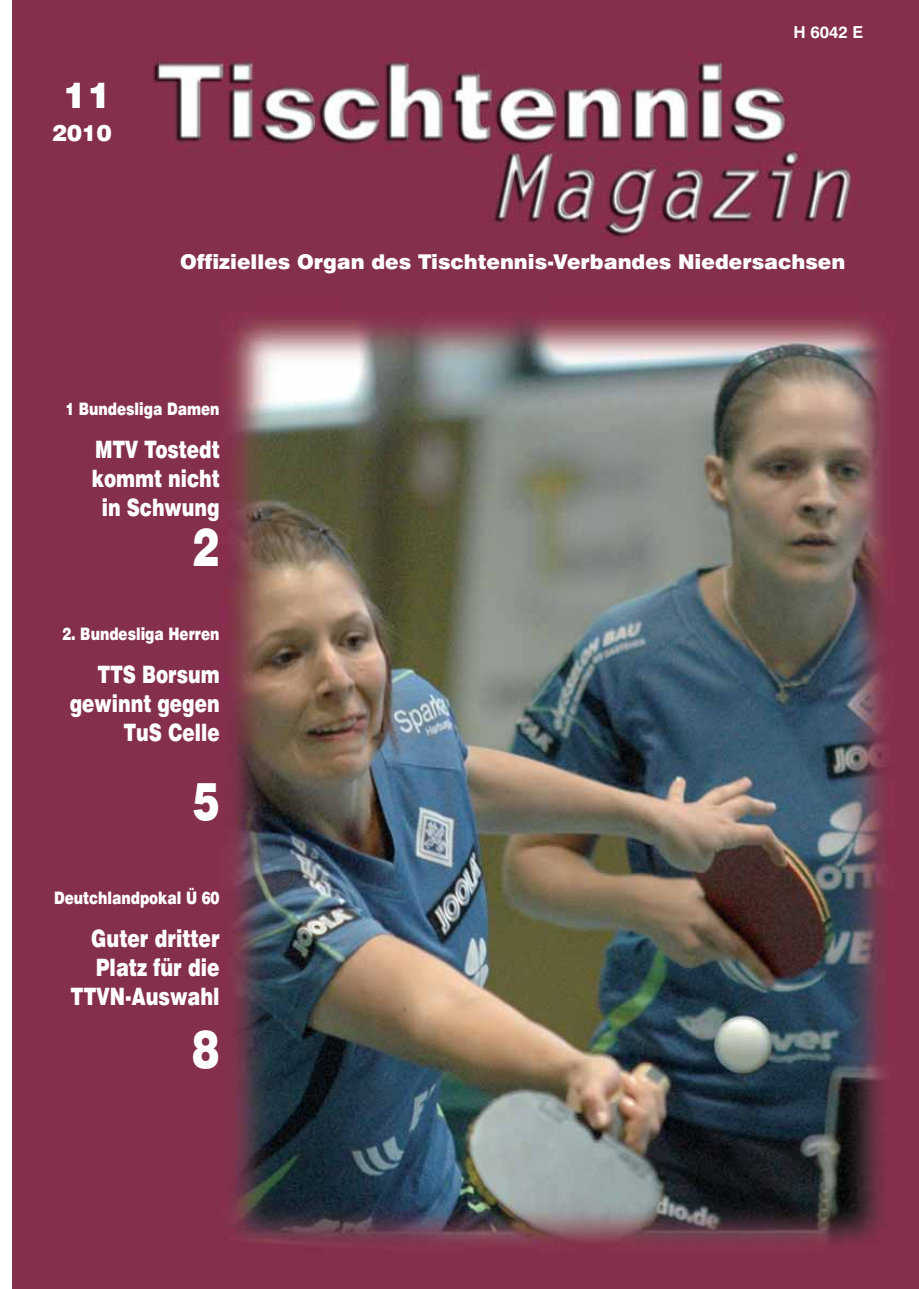
<style>
.page{position:relative;width:919px;height:1289px;background:#fff}
.page>*{position:absolute;margin:0;border:0;box-sizing:border-box;transform-origin:0 0}
.t1{font:900 52.5px "Swiss 721 BT";color:#fff;scale:.78 1}
.t2{font:900 52.5px "Swiss 721 BT";color:#fff;scale:.79 1}
.t3{font:900 36px "Swiss 721 BT";color:#fff}
.t4{font:900 24px/28.8px "Swiss 721 BT";color:#fff;text-align:center;scale:.77 1}
.t5{font:900 24px/28.8px "Swiss 721 BT";color:#fff;text-align:right;scale:.78 1}
.t6{font:900 22.5px "Swiss 721 BT";color:#fff}
.t7{font:900 20.4px "Swiss 721 BT";color:#fff}
.t8{font:900 17.25px "Swiss 721 BT";color:#fff;scale:.79 1}
.t9{font:700 16.5px "Swiss 721 BT";color:#fff}
</style>
<div class="page">
<img style="left:13px;top:0;width:905px;height:1288px">
<p class="t3" style="left:63px;top:82px;width:50px">11</p>
<p class="t6" style="left:52px;top:125px;width:61px">2010</p>
<p class="t9" style="left:793px;top:26px;width:71px">H 6042 E</p>
<p class="t7" style="left:180px;top:254px;width:666px">Offizielles Organ des Tischtennis-Verbandes Niedersachsen</p>
<p class="t8" style="left:65px;top:403px;width:197px">1 Bundesliga Damen</p>
<p class="t4" style="left:92px;top:437px;width:168px">MTV Tostedt kommt nicht in Schwung</p>
<p class="t1" style="left:193px;top:528px;width:36px">2</p>
<p class="t8" style="left:62px;top:628px;width:200px">2. Bundesliga Herren</p>
<p class="t4" style="left:70px;top:663px;width:196px;text-align:right">TTS Borsum gewinnt gegen<br>TuS Celle</p>
<p class="t1" style="left:193px;top:782px;width:36px">5</p>
<p class="t8" style="left:54px;top:892px;width:211px">Deutchlandpokal Ü 60</p>
<p class="t5" style="left:71px;top:926px;width:192px">Guter dritter<br>Platz für die<br>TTVN-Auswahl</p>
<p class="t2" style="left:192px;top:1030px;width:36px">8</p>
</div>
